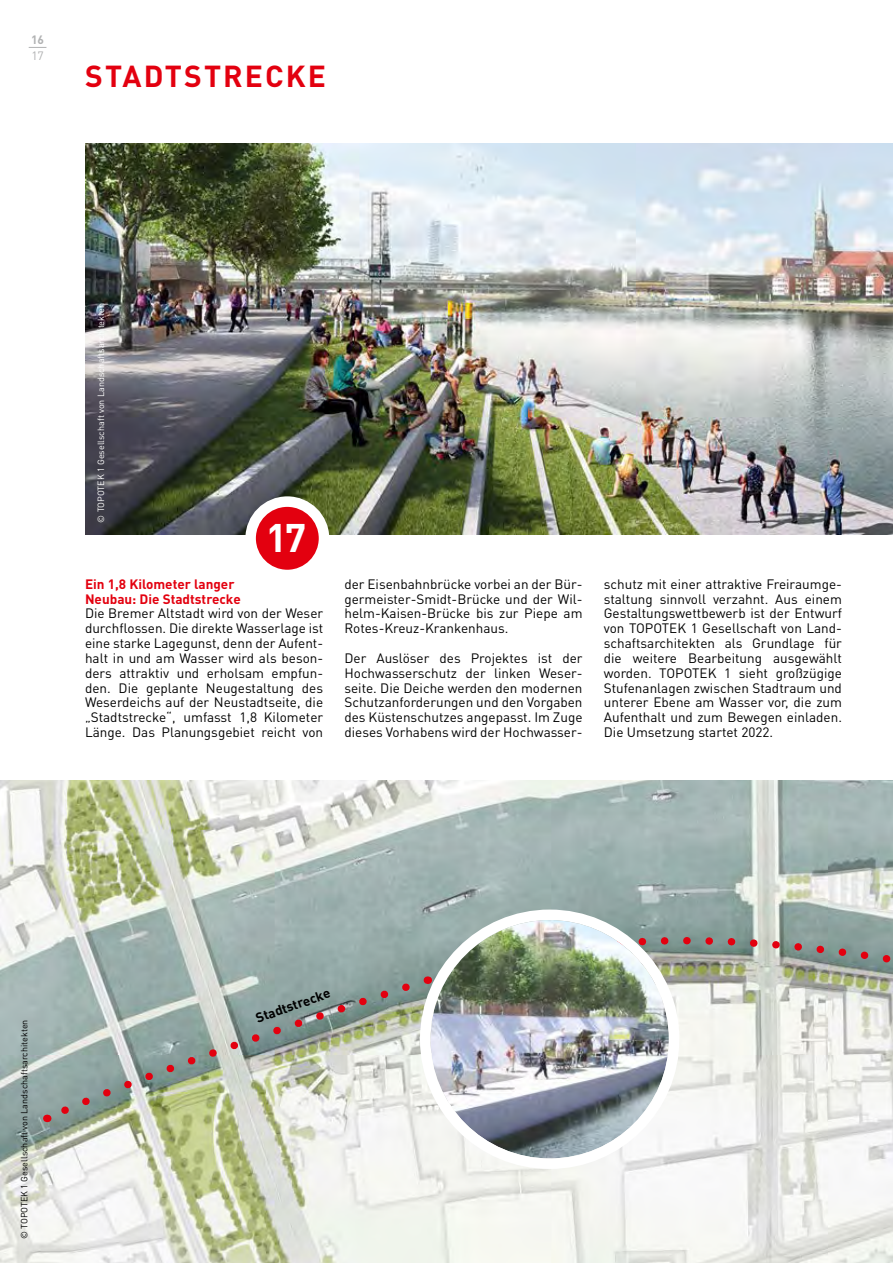
<style>
.page{position:relative;width:893px;height:1263px;background:#fff}
.page>*{position:absolute;margin:0;border:0;box-sizing:border-box;transform-origin:0 0}
.t1{font:700 39.45px "DIN Pro";color:#fff}
.t2{font:700 30px "DIN Pro";letter-spacing:.07em;color:#e3000f}
.t3{font:13.5px/14.9px "DIN Pro";color:#000;text-align:justify}
.t4{font:700 13.5px/14.9px "DIN Pro";color:#e3000f}
.t5{font:700 13.5px "DIN Pro";color:#000}
.t6{font:700 12px "DIN Pro";color:#b1b2b3}
.t7{font:12px "DIN Pro";color:#b1b2b3}
.t8{font:9px "DIN Pro";color:#fff}
.t9{font:9px "DIN Pro";color:#000}
</style>
<div class="page">
<img style="left:0;top:780px;width:893px;height:483px">
<svg style="left:29px;top:47px;width:17px;height:1px"></svg>
<img style="left:85px;top:143px;width:808px;height:391px">
<svg style="left:47px;top:978px;width:368px;height:146px;background:#afb9ae"></svg>
<svg style="left:892px;top:1219px;width:1px;height:12px"></svg>
<svg style="left:427px;top:906px;width:466px;height:80px;background:#a2aba4"></svg>
<img style="left:430px;top:920px;width:239px;height:238px;border-radius:119px">
<div style="left:420px;top:909px;width:259px;height:260px;border:10px solid #fff;border-radius:50%"></div>
<svg style="left:251px;top:502px;width:73px;height:73px;background:#e72532"></svg>
<div style="left:245px;top:496px;width:84px;height:84px;border:10px solid #fff;border-radius:50%"></div>
<p class="t6" style="left:31px;top:31px;width:14px">16</p>
<p class="t7" style="left:32px;top:47px;width:14px">17</p>
<h2 class="t2" style="left:85px;top:55px;width:242px">Stadtstrecke</h2>
<p class="t8" style="left:95px;top:523px;width:221px;rotate:-90deg">© TOPOTEK 1 Gesellschaft von Landschaftsarchitekten</p>
<h1 class="t1" style="left:266px;top:511px;width:42px">17</h1>
<p class="t4" style="left:85px;top:576px;width:157px">Ein 1,8 Kilometer langer<br>Neubau: Die Stadtstrecke</p>
<p class="t3" style="left:85px;top:605px;width:240px">Die Bremer Altstadt wird von der Weser durchflossen. Die direkte Wasserlage ist eine starke Lagegunst, denn der Aufent&shy;halt in und am Wasser wird als beson&shy;ders attraktiv und erholsam empfun&shy;den. Die geplante Neugestaltung des Weserdeichs auf der Neustadtseite, die „Stadtstrecke“, umfasst 1,8 Kilometer Länge. Das Planungsgebiet reicht von</p>
<p class="t3" style="left:344px;top:576px;width:240px">der Eisenbahnbrücke vorbei an der Bür&shy;germeister-Smidt-Brücke und der Wil&shy;helm-Kaisen-Brücke bis zur Piepe am Rotes-Kreuz-Krankenhaus.</p>
<p class="t3" style="left:344px;top:650px;width:240px">Der Auslöser des Projektes ist der Hochwasserschutz der linken Weser&shy;seite. Die Deiche werden den modernen Schutzanforderungen und den Vorgaben des Küstenschutzes angepasst. Im Zuge dieses Vorhabens wird der Hochwasser-</p>
<p class="t3" style="left:604px;top:576px;width:240px">schutz mit einer attraktive Freiraumge&shy;staltung sinnvoll verzahnt. Aus einem Gestaltungswettbewerb ist der Entwurf von TOPOTEK 1 Gesellschaft von Land&shy;schaftsarchitekten als Grundlage für die weitere Bearbeitung ausgewählt worden. TOPOTEK 1 sieht großzügige Stufenanlagen zwischen Stadtraum und unterer Ebene am Wasser vor, die zum Aufenthalt und zum Bewegen einladen.<br>Die Umsetzung startet 2022.</p>
<p class="t9" style="left:18px;top:1239px;width:221px;rotate:-90deg">© TOPOTEK 1 Gesellschaft von Landschaftsarchitekten</p>
<p class="t5" style="left:253px;top:1010px;width:80px;rotate:-20deg">Stadtstrecke</p>
</div>
